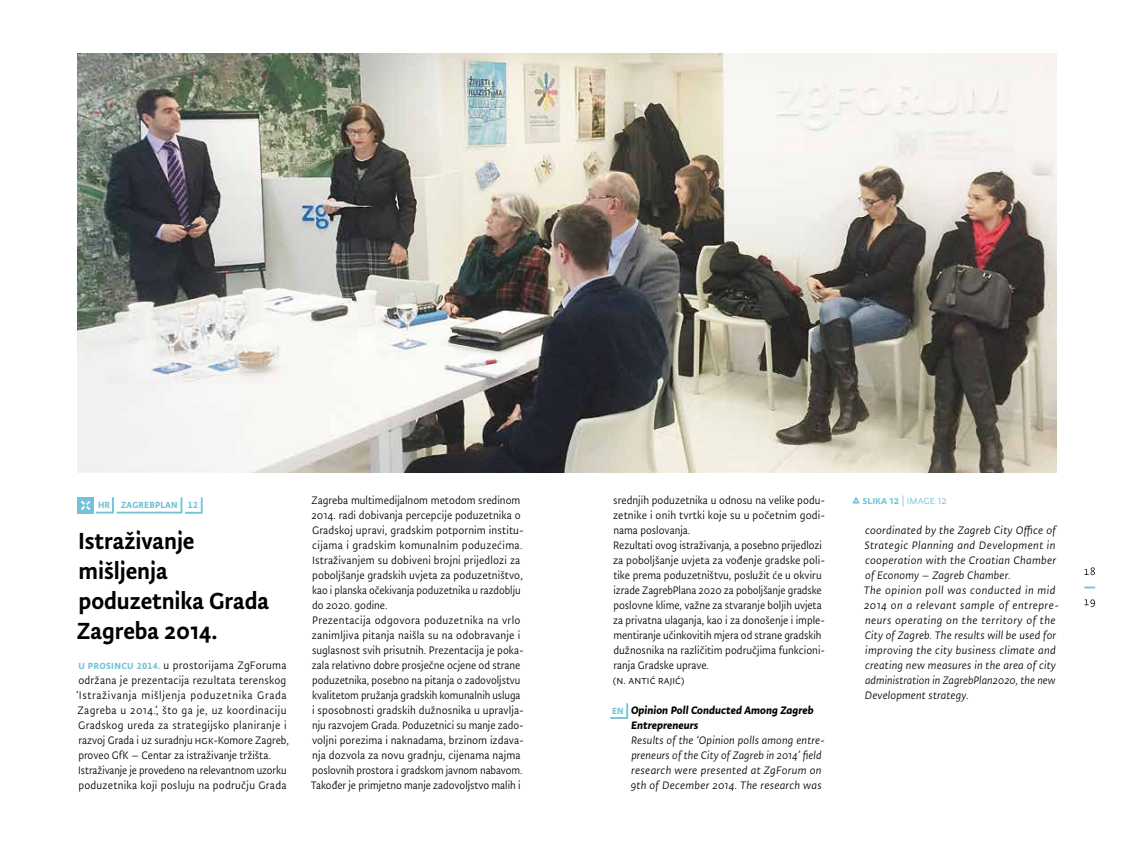
<style>
.page{position:relative;width:1134px;height:851px;background:#fff}
.page>*{position:absolute;margin:0;border:0;box-sizing:border-box;transform-origin:0 0}
.t1{font:500 26.25px/30px "Tempera";letter-spacing:-.005em;color:#000}
.t2{font:12.25px/15px "Tempera";color:#000}
.t3{font:italic 12.25px/15px "Tempera";letter-spacing:.015em;color:#000}
.t4{font:12.25px/15px "Tempera";letter-spacing:.02em;color:#000}
.t5{font:12.25px/15px "Tempera Bld Ita";color:#000}
.t6{font:12.25px "Tempera";color:#72c3d7}
.t7{font:10px "Tempera Bld";letter-spacing:.02em;color:#72c3d7}
.s1{font-family:"Tempera Bld";font-size:10px;color:#72c3d7}
.s2{font-weight:500}
</style>
<div class="page">
<img style="left:78px;top:53px;width:978px;height:419px">
<svg style="left:610px;top:703px;width:19px;height:16px"></svg>
<svg style="left:852px;top:496px;width:8px;height:8px"></svg>
<div style="left:78px;top:497px;width:16px;height:16px;background:#72c3d7"></div>
<svg style="left:79px;top:497px;width:124px;height:17px"></svg>
<svg style="left:1084px;top:586px;width:11px;height:2px"></svg>
<svg style="left:1084px;top:599px;width:11px;height:8px"></svg>
<svg style="left:1084px;top:567px;width:11px;height:8px"></svg>
<p class="t7" style="left:98px;top:499px;width:102px">HR ZAGREBPLAN 12</p>
<h1 class="t1" style="left:77px;top:525px;width:194px">Istraživanje mišljenja poduzetnika Grada<br>Zagreba 2014.</h1>
<p class="t4" style="left:76px;top:657px;width:214px"><span class="s1">U PROSINCU 2014.</span> u prostorijama ZgForuma održana je prezentacija rezultata terenskog ‘Istraživanja mišljenja poduzetnika Grada Zagreba u 2014.’, što ga je, uz koordinaciju Gradskog ureda za strategijsko planiranje i razvoj Grada i uz suradnju HGK-Komore Zagreb, proveo GfK – Centar za istraživanje tržišta.<br>Istraživanje je provedeno na relevantnom uzorku poduzetnika koji posluju na području Grada</p>
<p class="t2" style="left:311px;top:492px;width:215px">Zagreba multimedijalnom metodom sredinom 2014. radi dobivanja percepcije poduzetnika o Gradskoj upravi, gradskim potpornim institu&shy;cijama i gradskim komunalnim poduzećima.<br>Istraživanjem su dobiveni brojni prijedlozi za poboljšanje gradskih uvjeta za poduzetništvo, kao i planska očekivanja poduzetnika u razdoblju do 2020. godine.<br>Prezentacija odgovora poduzetnika na vrlo zanimljiva pitanja naišla su na odobravanje i suglasnost svih prisutnih. Prezentacija je poka&shy;zala relativno dobre prosječne ocjene od strane poduzetnika, posebno na pitanja o zadovoljstvu kvalitetom pružanja gradskih komunalnih usluga i sposobnosti gradskih dužnosnika u upravlja&shy;nju razvojem Grada. Poduzetnici su manje zado&shy;voljni porezima i naknadama, brzinom izdava&shy;nja dozvola za novu gradnju, cijenama najma poslovnih prostora i gradskom javnom nabavom.<br>Također je primjetno manje zadovoljstvo malih i</p>
<p class="t2" style="left:613px;top:492px;width:214px">srednjih poduzetnika u odnosu na velike podu&shy;zetnike i onih tvrtki koje su u početnim godi&shy;nama poslovanja.<br>Rezultati ovog istraživanja, a posebno prijedlozi za poboljšanje uvjeta za vođenje gradske poli&shy;tike prema poduzetništvu, poslužit će u okviru izrade ZagrebPlana 2020 za poboljšanje gradske poslovne klime, važne za stvaranje boljih uvjeta za privatna ulaganja, kao i za donošenje i imple&shy;mentiranje učinkovitih mjera od strane gradskih dužnosnika na različitim područjima funkcioni&shy;ranja Gradske uprave.<br>(n. antić rajić)</p>
<p class="t5" style="left:631px;top:702px;width:184px">Opinion Poll Conducted Among Zagreb<br>Entrepreneurs</p>
<p class="t3" style="left:631px;top:732px;width:196px">Results of the ‘Opinion polls among entre&shy;preneurs of the City of Zagreb in 2014’ field research were presented at ZgForum on 9th of December 2014. The research was</p>
<p class="t7" style="left:612px;top:704px;width:13px">EN</p>
<p class="t6" style="left:863px;top:493px;width:86px"><span class="s2">slika 12</span> | image 12</p>
<p class="t3" style="left:864px;top:522px;width:197px">coordinated by the Zagreb City Office of Strategic Planning and Development in cooperation with the Croatian Chamber of Economy – Zagreb Chamber.<br>The opinion poll was conducted in mid 2014 on a relevant sample of entrepre&shy;neurs operating on the territory of the City of Zagreb. The results will be used for improving the city business climate and creating new measures in the area of city administration in ZagrebPlan2020, the new Development strategy.</p>
</div>
